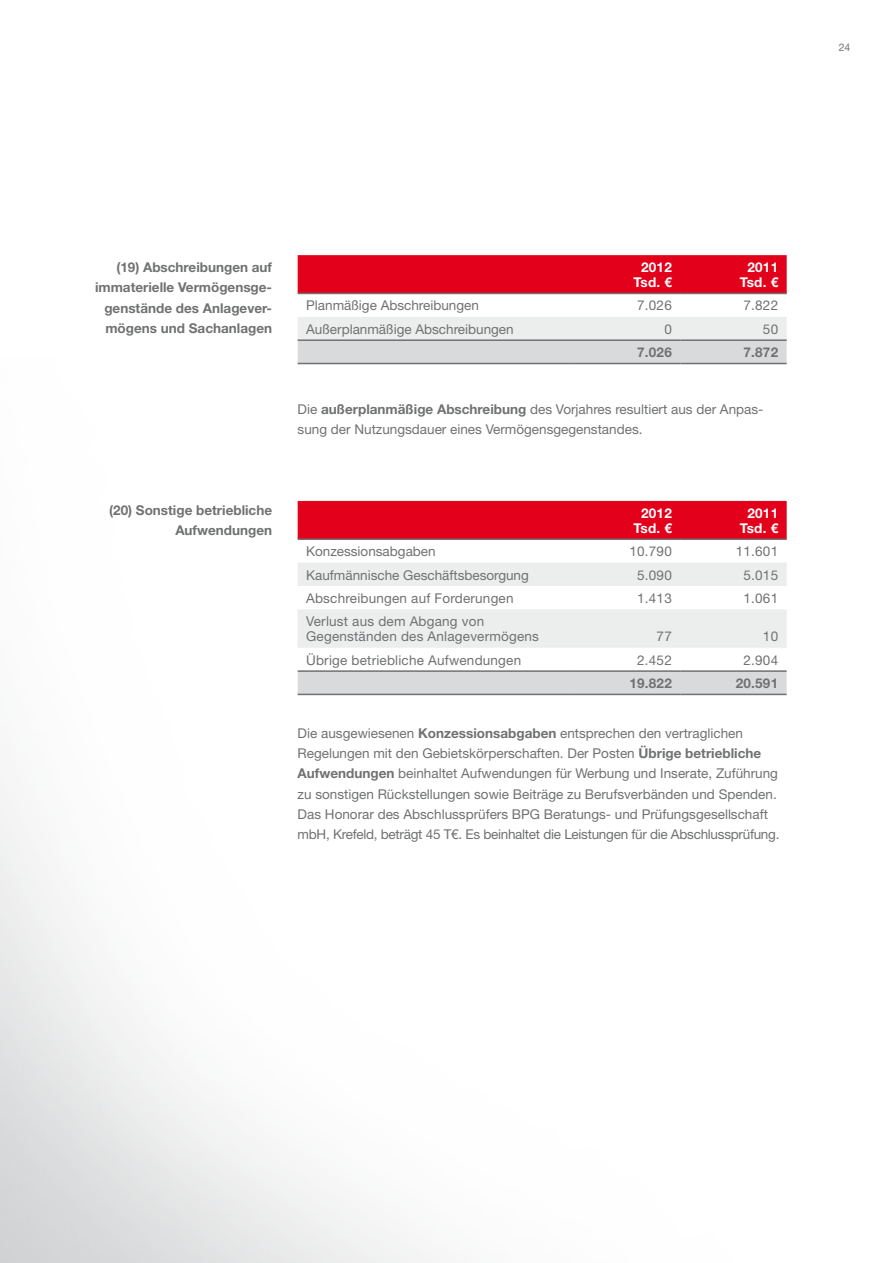
<style>
.page{position:relative;width:893px;height:1263px;background:#fff}
.page>*{position:absolute;margin:0;border:0;box-sizing:border-box;transform-origin:0 0}
.t1{font:13.5px/20.2px "Helvetica Neue";color:#707172}
.t2{font:700 13.5px/20.2px "Helvetica Neue";color:#707172;text-align:right}
.t3{font:700 13.5px/15px "Helvetica Neue";letter-spacing:.015em;color:#fff;text-align:center}
.t4{font:10.5px "Helvetica Neue";color:#707172}
.s1{font-weight:700}
</style>
<div class="page">
<div style="left:298px;top:255px;width:489px;height:38px;background:#e2001a"></div>
<svg style="left:298px;top:317px;width:489px;height:46px;background:#e1e2e3"></svg>
<hr style="left:298px;top:293px;width:276px;height:1px;background:#707172">
<hr style="left:574px;top:293px;width:106px;height:1px;background:#707172">
<hr style="left:680px;top:293px;width:107px;height:1px;background:#707172">
<hr style="left:298px;top:339px;width:276px;height:2px;background:#707172">
<hr style="left:574px;top:339px;width:106px;height:2px;background:#707172">
<hr style="left:680px;top:339px;width:107px;height:2px;background:#707172">
<hr style="left:298px;top:363px;width:276px;height:1px;background:#707172">
<hr style="left:574px;top:363px;width:106px;height:1px;background:#707172">
<hr style="left:680px;top:363px;width:107px;height:1px;background:#707172">
<div style="left:298px;top:501px;width:489px;height:37px;background:#e2001a"></div>
<svg style="left:298px;top:563px;width:489px;height:85px"></svg>
<div style="left:298px;top:672px;width:489px;height:22px;background:#d9dadb"></div>
<hr style="left:298px;top:538px;width:276px;height:2px;background:#707172">
<hr style="left:574px;top:538px;width:106px;height:2px;background:#707172">
<hr style="left:680px;top:538px;width:107px;height:2px;background:#707172">
<hr style="left:298px;top:670px;width:276px;height:2px;background:#707172">
<hr style="left:574px;top:670px;width:106px;height:2px;background:#707172">
<hr style="left:680px;top:670px;width:107px;height:2px;background:#707172">
<hr style="left:298px;top:694px;width:276px;height:1px;background:#707172">
<hr style="left:574px;top:694px;width:106px;height:1px;background:#707172">
<hr style="left:680px;top:694px;width:107px;height:1px;background:#707172">
<p class="t4" style="left:839px;top:41px;width:13px">24</p>
<p class="t2" style="left:95px;top:257px;width:179px">(19) Abschreibungen auf immaterielle Vermögensge&shy;genstände des Anlagever&shy;mögens und Sachanlagen</p>
<p class="t3" style="left:634px;top:259px;width:40px">2012<br>Tsd. €</p>
<p class="t3" style="left:740px;top:259px;width:40px">2011<br>Tsd. €</p>
<p class="t1" style="left:306px;top:295px;width:174px">Planmäßige Abschreibungen</p>
<p class="t1" style="left:637px;top:295px;width:36px">7.026</p>
<p class="t1" style="left:744px;top:295px;width:36px">7.822</p>
<p class="t1" style="left:306px;top:319px;width:209px">Außerplanmäßige Abschreibungen</p>
<p class="t1" style="left:664px;top:319px;width:9px">0</p>
<p class="t1" style="left:763px;top:319px;width:17px">50</p>
<p class="t2" style="left:637px;top:342px;width:36px">7.026</p>
<p class="t2" style="left:744px;top:342px;width:36px">7.872</p>
<p class="t1" style="left:298px;top:399px;width:467px">Die <span class="s1">außerplanmäßige Abschreibung</span> des Vorjahres resultiert aus der Anpas&shy;sung der Nutzungsdauer eines Vermögensgegenstandes.</p>
<p class="t2" style="left:109px;top:500px;width:164px">(20) Sonstige betriebliche<br>Aufwendungen</p>
<p class="t3" style="left:634px;top:505px;width:40px">2012<br>Tsd. €</p>
<p class="t3" style="left:740px;top:505px;width:40px">2011<br>Tsd. €</p>
<p class="t1" style="left:306px;top:541px;width:131px">Konzessionsabgaben</p>
<p class="t1" style="left:630px;top:541px;width:44px">10.790</p>
<p class="t1" style="left:736px;top:541px;width:44px">11.601</p>
<p class="t1" style="left:306px;top:564px;width:224px">Kaufmännische Geschäftsbesorgung</p>
<p class="t1" style="left:637px;top:564px;width:36px">5.090</p>
<p class="t1" style="left:744px;top:564px;width:36px">5.015</p>
<p class="t1" style="left:306px;top:588px;width:209px">Abschreibungen auf Forderungen</p>
<p class="t1" style="left:637px;top:588px;width:36px">1.413</p>
<p class="t1" style="left:744px;top:588px;width:36px">1.061</p>
<p class="t1" style="left:306px;top:614px;width:234px;line-height:15px">Verlust aus dem Abgang von<br>Gegenständen des Anlagevermögens</p>
<p class="t1" style="left:657px;top:626px;width:17px">77</p>
<p class="t1" style="left:763px;top:626px;width:17px">10</p>
<p class="t1" style="left:306px;top:650px;width:217px">Übrige betriebliche Aufwendungen</p>
<p class="t1" style="left:637px;top:650px;width:36px">2.452</p>
<p class="t1" style="left:744px;top:650px;width:36px">2.904</p>
<p class="t2" style="left:630px;top:673px;width:44px">19.822</p>
<p class="t2" style="left:736px;top:673px;width:44px">20.591</p>
<p class="t1" style="left:298px;top:723px;width:483px">Die ausgewiesenen <span class="s1">Konzessionsabgaben</span> entsprechen den vertraglichen Regelungen mit den Gebietskörperschaften. Der Posten <span class="s1">Übrige betriebliche Aufwendungen</span> beinhaltet Aufwendungen für Werbung und Inserate, Zuführung zu sonstigen Rückstellungen sowie Beiträge zu Berufsverbänden und Spenden.<br>Das Honorar des Abschlussprüfers BPG Beratungs- und Prüfungsgesellschaft mbH, Krefeld, beträgt 45 T€. Es beinhaltet die Leistungen für die Abschlussprüfung.</p>
</div>
